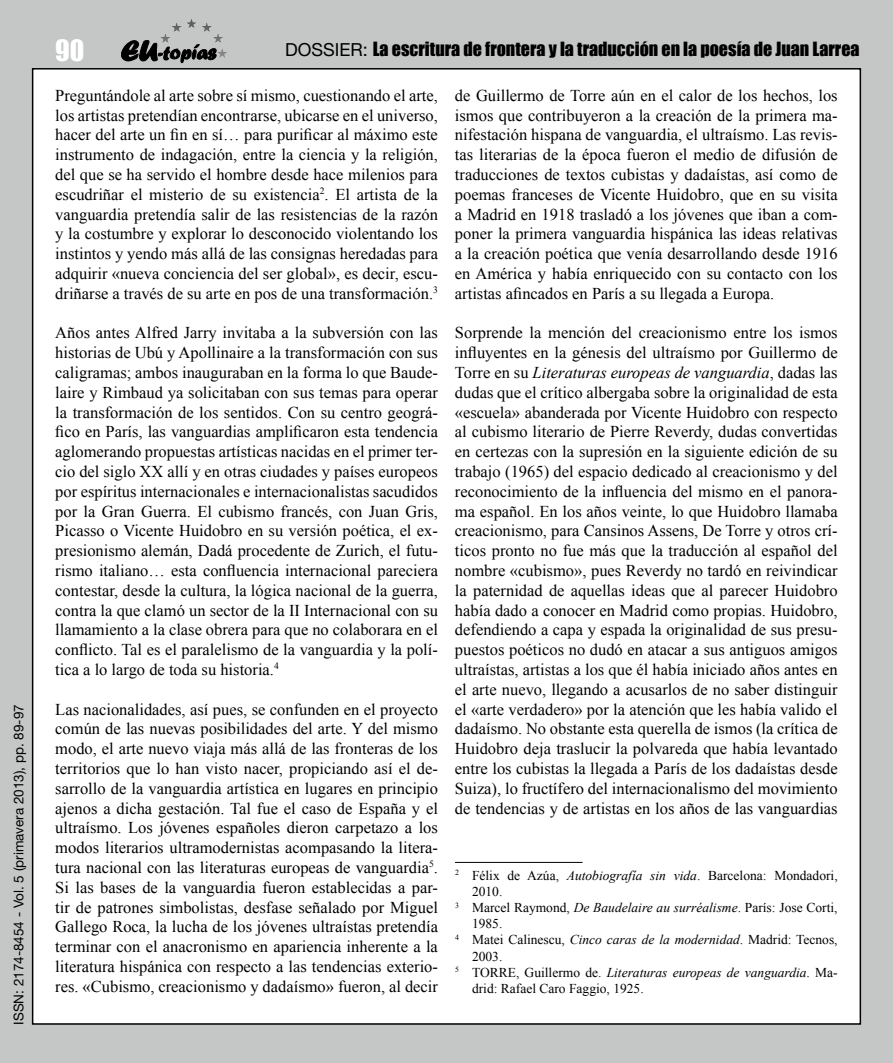
<style>
.page{position:relative;width:893px;height:1063px;background:#c5c6c6}
.page>*{position:absolute;margin:0;border:0;box-sizing:border-box;transform-origin:0 0}
.t1{font:27px "Impact";color:#fff}
.t2{font:18px "Impact";color:#000}
.t3{font:16.5px/19.8px "Times New Roman";color:#000;text-align:justify}
.t4{font:13.5px "Times New Roman";color:#000}
.t5{font:italic 13.5px "Times New Roman";color:#000}
.t6{font:13.5px "Helvetica Neue";color:#000}
.s1{font-family:"Helvetica Neue"}
.s2{font-style:italic}
.s3{font-style:normal}
</style>
<div class="page">
<div style="left:33px;top:69px;width:827px;height:955px;background:#fff"></div>
<svg style="left:121px;top:40px;width:95px;height:23px"></svg>
<hr style="left:161px;top:19px;width:66px;height:1px;background:#575757">
<hr style="left:161px;top:20px;width:66px;height:1px;background:#585858">
<hr style="left:161px;top:21px;width:66px;height:1px;background:#595959">
<hr style="left:161px;top:22px;width:66px;height:1px;background:#5b5b5a">
<hr style="left:161px;top:23px;width:66px;height:1px;background:#5c5c5b">
<hr style="left:161px;top:24px;width:66px;height:1px;background:#5e5e5d">
<hr style="left:161px;top:25px;width:66px;height:1px;background:#5f5f5e">
<hr style="left:161px;top:26px;width:66px;height:1px;background:#616160">
<hr style="left:161px;top:27px;width:66px;height:1px;background:#626261">
<hr style="left:161px;top:28px;width:66px;height:1px;background:#646463">
<hr style="left:161px;top:29px;width:66px;height:1px;background:#656564">
<hr style="left:161px;top:30px;width:66px;height:1px;background:#666665">
<hr style="left:161px;top:31px;width:66px;height:1px;background:#686867">
<hr style="left:161px;top:32px;width:66px;height:1px;background:#696968">
<hr style="left:161px;top:33px;width:66px;height:1px;background:#6b6b6a">
<hr style="left:161px;top:34px;width:66px;height:1px;background:#6c6c6b">
<hr style="left:161px;top:35px;width:66px;height:1px;background:#6d6d6d">
<hr style="left:161px;top:36px;width:66px;height:1px;background:#6e6e6e">
<hr style="left:161px;top:37px;width:66px;height:1px;background:#707070">
<hr style="left:161px;top:38px;width:66px;height:1px;background:#717171">
<hr style="left:161px;top:39px;width:66px;height:1px;background:#737373">
<hr style="left:161px;top:40px;width:66px;height:1px;background:#747474">
<hr style="left:161px;top:41px;width:66px;height:1px;background:#757574">
<hr style="left:161px;top:42px;width:66px;height:1px;background:#777776">
<hr style="left:161px;top:43px;width:66px;height:1px;background:#787877">
<hr style="left:161px;top:44px;width:66px;height:1px;background:#7a7a79">
<hr style="left:161px;top:45px;width:66px;height:1px;background:#7b7b7a">
<hr style="left:161px;top:46px;width:66px;height:1px;background:#7c7d7c">
<hr style="left:161px;top:47px;width:66px;height:1px;background:#7d7e7d">
<hr style="left:161px;top:48px;width:66px;height:1px;background:#7f7f7f">
<hr style="left:161px;top:49px;width:66px;height:1px;background:#808080">
<hr style="left:161px;top:50px;width:66px;height:1px;background:#818181">
<hr style="left:161px;top:51px;width:66px;height:1px;background:#838383">
<hr style="left:161px;top:52px;width:66px;height:1px;background:#848484">
<hr style="left:161px;top:53px;width:66px;height:1px;background:#868685">
<hr style="left:161px;top:54px;width:66px;height:1px;background:#878786">
<hr style="left:161px;top:55px;width:66px;height:1px;background:#888988">
<hr style="left:161px;top:56px;width:66px;height:1px;background:#898989">
<hr style="left:161px;top:57px;width:66px;height:1px;background:#8b8b8b">
<hr style="left:455px;top:862px;width:128px;height:1px;background:#000">
<p class="t6" style="left:11px;top:1025px;width:322px;rotate:-90deg">ISSN: 2174-8454 - Vol. 5 (primavera 2013), pp. 89-97</p>
<h1 class="t1" style="left:55px;top:29px;width:31px">90</h1>
<p class="t2" style="left:285px;top:35px;width:576px"><span class="s1">DOSSIER:</span> La escritura de frontera y la traducción en la poesía de Juan Larrea</p>
<p class="t3" style="left:55px;top:85px;width:384px">Preguntándole al arte sobre sí mismo, cuestionando el arte, los artistas pretendían encontrarse, ubicarse en el universo, hacer del arte un fin en sí… para purificar al máximo este instrumento de indagación, entre la ciencia y la religión, del que se ha servido el hombre desde hace milenios para escudriñar el misterio de su existencia<sup>2</sup>. El artista de la vanguardia pretendía salir de las resistencias de la razón y la costumbre y explorar lo desconocido violentando los instintos y yendo más allá de las consignas heredadas para adquirir «nueva conciencia del ser global», es decir, escu&shy;driñarse a través de su arte en pos de una transformación.<sup>3</sup></p>
<p class="t3" style="left:55px;top:323px;width:384px">Años antes Alfred Jarry invitaba a la subversión con las historias de Ubú y Apollinaire a la transformación con sus caligramas; ambos inauguraban en la forma lo que Baude&shy;laire y Rimbaud ya solicitaban con sus temas para operar la transformación de los sentidos. Con su centro geográ&shy;fico en París, las vanguardias amplificaron esta tendencia aglomerando propuestas artísticas nacidas en el primer ter&shy;cio del siglo XX allí y en otras ciudades y países europeos por espíritus internacionales e internacionalistas sacudidos por la Gran Guerra. El cubismo francés, con Juan Gris, Picasso o Vicente Huidobro en su versión poética, el ex&shy;presionismo alemán, Dadá procedente de Zurich, el futu&shy;rismo italiano… esta confluencia internacional pareciera contestar, desde la cultura, la lógica nacional de la guerra, contra la que clamó un sector de la II Internacional con su llamamiento a la clase obrera para que no colaborara en el conflicto. Tal es el paralelismo de la vanguardia y la polí&shy;tica a lo largo de toda su historia.<sup>4</sup></p>
<p class="t3" style="left:55px;top:699px;width:384px">Las nacionalidades, así pues, se confunden en el proyecto común de las nuevas posibilidades del arte. Y del mismo modo, el arte nuevo viaja más allá de las fronteras de los territorios que lo han visto nacer, propiciando así el de&shy;sarrollo de la vanguardia artística en lugares en principio ajenos a dicha gestación. Tal fue el caso de España y el ultraísmo. Los jóvenes españoles dieron carpetazo a los modos literarios ultramodernistas acompasando la litera&shy;tura nacional con las literaturas europeas de vanguardia<sup>5</sup>.<br>Si las bases de la vanguardia fueron establecidas a par&shy;tir de patrones simbolistas, desfase señalado por Miguel Gallego Roca, la lucha de los jóvenes ultraístas pretendía terminar con el anacronismo en apariencia inherente a la literatura hispánica con respecto a las tendencias exterio&shy;res. «Cubismo, creacionismo y dadaísmo» fueron, al decir</p>
<p class="t3" style="left:455px;top:85px;width:384px">de Guillermo de Torre aún en el calor de los hechos, los ismos que contribuyeron a la creación de la primera ma&shy;nifestación hispana de vanguardia, el ultraísmo. Las revis&shy;tas literarias de la época fueron el medio de difusión de traducciones de textos cubistas y dadaístas, así como de poemas franceses de Vicente Huidobro, que en su visita a Madrid en 1918 trasladó a los jóvenes que iban a com&shy;poner la primera vanguardia hispánica las ideas relativas a la creación poética que venía desarrollando desde 1916 en América y había enriquecido con su contacto con los artistas afincados en París a su llegada a Europa.</p>
<p class="t3" style="left:455px;top:323px;width:384px">Sorprende la mención del creacionismo entre los ismos influyentes en la génesis del ultraísmo por Guillermo de Torre en su <span class="s2">Literaturas europeas de vanguardia</span>, dadas las dudas que el crítico albergaba sobre la originalidad de esta «escuela» abanderada por Vicente Huidobro con respecto al cubismo literario de Pierre Reverdy, dudas convertidas en certezas con la supresión en la siguiente edición de su trabajo (1965) del espacio dedicado al creacionismo y del reconocimiento de la influencia del mismo en el panora&shy;ma español. En los años veinte, lo que Huidobro llamaba creacionismo, para Cansinos Assens, De Torre y otros crí&shy;ticos pronto no fue más que la traducción al español del nombre «cubismo», pues Reverdy no tardó en reivindicar la paternidad de aquellas ideas que al parecer Huidobro había dado a conocer en Madrid como propias. Huidobro, defendiendo a capa y espada la originalidad de sus presu&shy;puestos poéticos no dudó en atacar a sus antiguos amigos ultraístas, artistas a los que él había iniciado años antes en el arte nuevo, llegando a acusarlos de no saber distinguir el «arte verdadero» por la atención que les había valido el dadaísmo. No obstante esta querella de ismos (la crítica de Huidobro deja traslucir la polvareda que había levantado entre los cubistas la llegada a París de los dadaístas desde Suiza), lo fructífero del internacionalismo del movimiento de tendencias y de artistas en los años de las vanguardias</p>
<p class="t4" style="left:455px;top:866px;width:384px"><sup>2</sup> Félix de Azúa, <span class="s2">Autobiografía sin vida</span>. Barcelona: Mondadori,</p>
<p class="t4" style="left:472px;top:882px;width:32px">2010.</p>
<p class="t4" style="left:455px;top:898px;width:384px"><sup>3</sup> Marcel Raymond, <span class="s2">De Baudelaire au surréalisme</span>. París: Jose Corti,</p>
<p class="t4" style="left:472px;top:915px;width:32px">1985.</p>
<p class="t4" style="left:455px;top:931px;width:384px"><sup>4</sup> Matei Calinescu, <span class="s2">Cinco caras de la modernidad</span>. Madrid: Tecnos,</p>
<p class="t4" style="left:472px;top:947px;width:32px">2003.</p>
<p class="t5" style="left:455px;top:963px;width:384px"><sup>5</sup> <span class="s3">TORRE, Guillermo de.</span> Literaturas europeas de vanguardia<span class="s3">. Ma-</span></p>
<p class="t4" style="left:472px;top:979px;width:173px">drid: Rafael Caro Faggio, 1925.</p>
</div>
